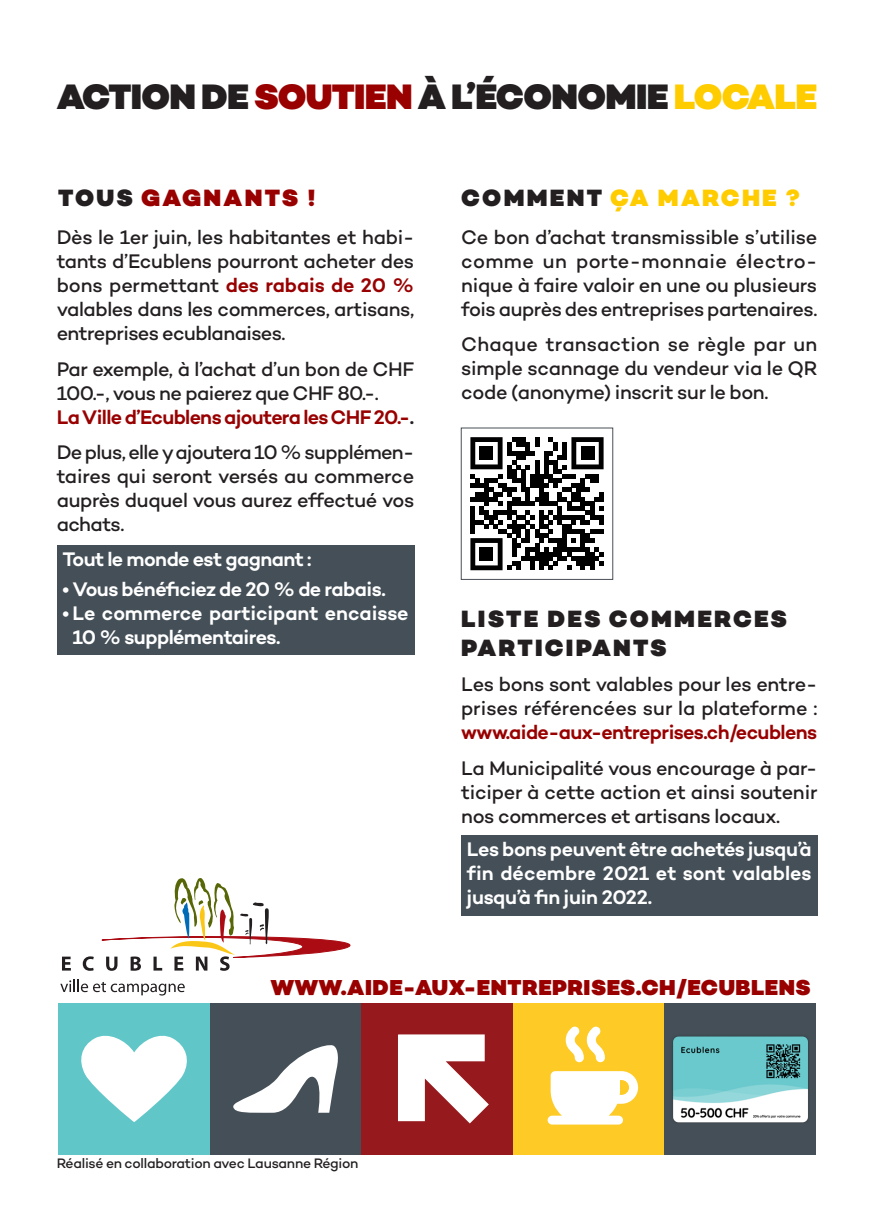
<style>
.page{position:relative;width:874px;height:1225px;background:#fff}
.page>*{position:absolute;margin:0;border:0;box-sizing:border-box;transform-origin:0 0}
.t1{font:900 36px "Campton";letter-spacing:-.02em;color:#231f20}
.t2{font:900 24px/28.8px "Campton";letter-spacing:.095em;color:#231f20}
.t3{font:900 24px "Campton";letter-spacing:.095em;color:#fc0}
.t4{font:900 24px "Campton";letter-spacing:.095em;color:#900}
.t5{font:900 22px "Campton";letter-spacing:.025em;color:#900}
.t6{font:500 20px/24px "Campton";letter-spacing:-.015em;color:#231f20;text-align:justify}
.t7{font:600 20px/24px "Campton";letter-spacing:-.02em;color:#fff;text-align:justify}
.t8{font:600 20px "Campton";letter-spacing:-.035em;color:#900}
.t9{font:500 14px "Campton";letter-spacing:-.015em;color:#231f20}
.s1{color:#900}
.s2{color:#fc0}
.s3{color:#231f20}
.s4{font-weight:600;color:#900}
</style>
<div class="page">
<div style="left:461px;top:835px;width:355px;height:80px;background:#444f57"></div>
<div style="left:58px;top:1003px;width:152px;height:151px;background:#60c6c8"></div>
<svg style="left:81px;top:1035px;width:106px;height:87px"></svg>
<div style="left:210px;top:1003px;width:151px;height:151px;background:#444f57"></div>
<svg style="left:233px;top:1045px;width:105px;height:67px"></svg>
<div style="left:361px;top:1003px;width:151px;height:151px;background:#961a1d"></div>
<svg style="left:398px;top:1034px;width:90px;height:89px"></svg>
<div style="left:512px;top:1003px;width:152px;height:151px;background:#feca26"></div>
<svg style="left:565px;top:1026px;width:39px;height:36px"></svg>
<svg style="left:547px;top:1071px;width:90px;height:53px"></svg>
<div style="left:664px;top:1003px;width:151px;height:151px;background:#444f57"></div>
<svg style="left:470px;top:437px;width:133px;height:133px"></svg>
<div style="left:479px;top:446px;width:14px;height:14px;background:#000"></div>
<div style="left:580px;top:446px;width:14px;height:14px;background:#000"></div>
<div style="left:479px;top:547px;width:14px;height:14px;background:#000"></div>
<div style="left:57px;top:545px;width:357px;height:109px;background:#444f57"></div>
<img style="left:672px;top:1036px;width:137px;height:87px">
<svg style="left:62px;top:956px;width:9px;height:14px"></svg>
<svg style="left:83px;top:956px;width:11px;height:14px"></svg>
<svg style="left:60px;top:980px;width:125px;height:15px"></svg>
<svg style="left:101px;top:878px;width:249px;height:92px"></svg>
<p class="t1" style="left:57px;top:74px;width:761px">ACTION DE <span class="s1">SOUTIEN</span> À L’ÉCONOMIE <span class="s2">LOCALE</span></p>
<p class="t4" style="left:58px;top:182px;width:258px"><span class="s3">TOUS</span> GAGNANTS !</p>
<p class="t3" style="left:461px;top:182px;width:340px"><span class="s3">COMMENT</span> ÇA MARCHE ?</p>
<p class="t6" style="left:57px;top:225px;width:359px">Dès le 1er juin, les habitantes et habi&shy;tants d’Ecublens pourront acheter des bons permettant <span class="s4">des rabais de 20 % </span>valables dans les commerces, artisans, entreprises ecublanaises.</p>
<p class="t6" style="left:57px;top:356px;width:359px">Par exemple, à l’achat d’un bon de CHF<br>100.-, vous ne paierez que CHF 80.-.</p>
<p class="t8" style="left:57px;top:404px;width:359px">La Ville d’Ecublens ajoutera les CHF 20.-<span class="s3">.</span></p>
<p class="t6" style="left:57px;top:439px;width:359px">De plus, elle y ajoutera 10 % supplémen&shy;taires qui seront versés au commerce auprès duquel vous aurez effectué vos achats.</p>
<p class="t7" style="left:62px;top:547px;width:250px">Tout le monde est gagnant :</p>
<p class="t7" style="left:62px;top:576px;width:324px">• Vous bénéficiez de 20 % de rabais.</p>
<p class="t7" style="left:72px;top:600px;width:337px;text-indent:-10px">• Le commerce participant encaisse<br>10 % supplémentaires.</p>
<p class="t6" style="left:461px;top:225px;width:357px">Ce bon d’achat transmissible s’utilise comme un porte-monnaie électro&shy;nique à faire valoir en une ou plusieurs fois auprès des entreprises partenaires.</p>
<p class="t6" style="left:461px;top:332px;width:357px">Chaque transaction se règle par un simple scannage du vendeur via le QR code (anonyme) inscrit sur le bon.</p>
<p class="t2" style="left:461px;top:604px;width:327px">LISTE DES COMMERCES<br>PARTICIPANTS</p>
<p class="t6" style="left:461px;top:672px;width:357px">Les bons sont valables pour les entre&shy;prises référencées sur la plateforme : <span class="s4">www.aide-aux-entreprises.ch/ecublens</span></p>
<p class="t6" style="left:461px;top:755px;width:358px">La Municipalité vous encourage à par&shy;ticiper à cette action et ainsi soutenir nos commerces et artisans locaux.</p>
<p class="t7" style="left:466px;top:837px;width:346px">Les bons peuvent être achetés jusqu’à fin décembre 2021 et sont valables jusqu’à fin juin 2022.</p>
<p class="t5" style="left:271px;top:973px;width:541px">WWW.AIDE-AUX-ENTREPRISES.CH/ECUBLENS</p>
<p class="t9" style="left:57px;top:1154px;width:303px">Réalisé en collaboration avec Lausanne Région</p>
</div>
